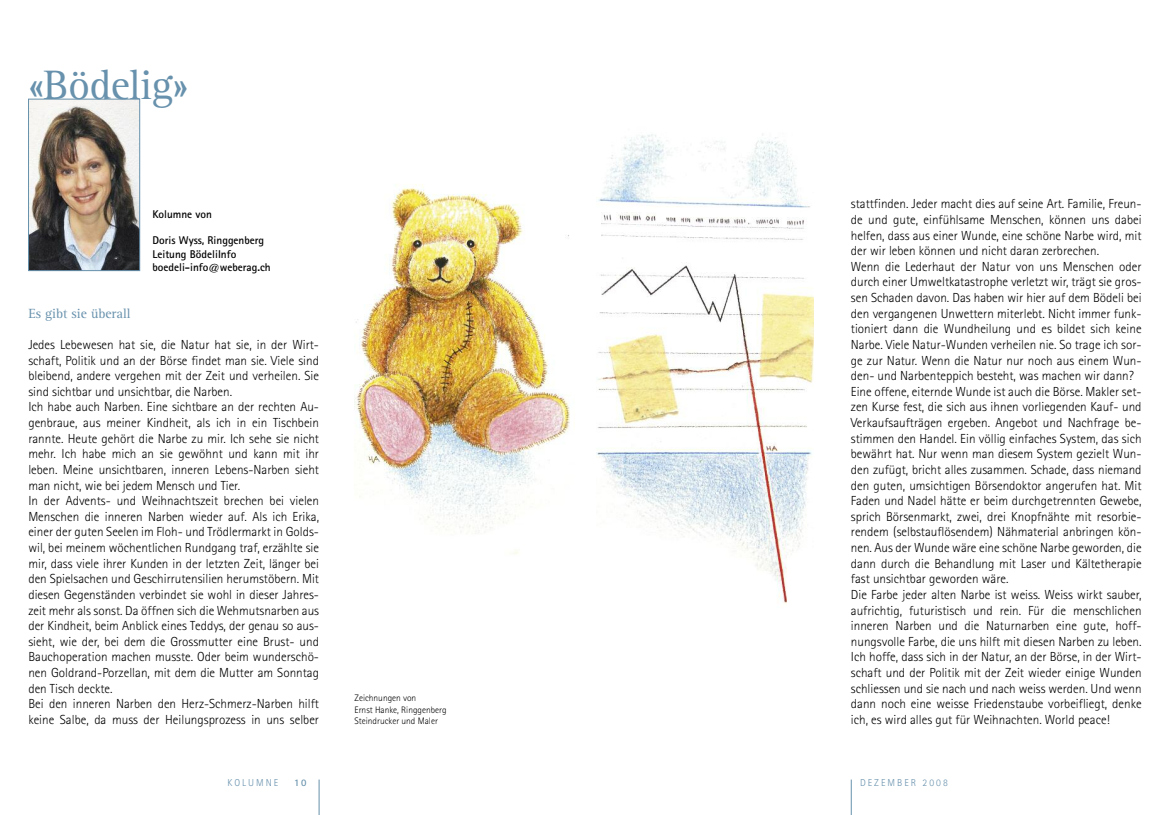
<style>
.page{position:relative;width:1170px;height:815px;background:#fff}
.page>*{position:absolute;margin:0;border:0;box-sizing:border-box;transform-origin:0 0}
.t1{font:42.5px "Rotis Serif";letter-spacing:-.015em;color:#6791ac}
.t2{font:13.75px "Rotis Serif";color:#6791ac}
.t3{font:300 13.12px/15.6px "Rotis Sans Serif";color:#000}
.t4{font:700 11.25px/13.1px "Rotis Sans Serif";color:#000}
.t5{font:300 10px "Rotis Sans Serif";letter-spacing:.2em;color:#6791ac}
.t6{font:700 10px "Rotis Sans Serif";color:#6791ac}
.t7{font:300 9.38px/11.2px "Rotis Sans Serif";color:#000}
</style>
<div class="page">
<img style="left:30px;top:101px;width:108px;height:168px">
<div style="left:28px;top:99px;width:112px;height:172px;border:1px solid #6791ac"></div>
<hr style="left:319px;top:780px;width:1px;height:35px;background:#6791ac">
<hr style="left:851px;top:780px;width:1px;height:35px;background:#6791ac">
<img style="left:596px;top:134px;width:217px;height:470px">
<img style="left:354px;top:184px;width:216px;height:370px">
<h1 class="t1" style="left:28px;top:71px;width:162px">«Bödelig»</h1>
<p class="t4" style="left:152px;top:209px;width:61px">Kolumne von</p>
<p class="t4" style="left:152px;top:235px;width:120px">Doris Wyss, Ringgenberg<br>Leitung BödeliInfo boedeli-info@weberag.ch</p>
<p class="t2" style="left:28px;top:308px;width:104px">Es gibt sie überall</p>
<p class="t3" style="left:28px;top:338px;width:292px">Jedes Lebewesen hat sie, die Natur hat sie, in der Wirt&shy;schaft, Politik und an der Börse findet man sie. Viele sind bleibend, andere vergehen mit der Zeit und verheilen. Sie sind sichtbar und unsichtbar, die Narben.<br>Ich habe auch Narben. Eine sichtbare an der rechten Au&shy;genbraue, aus meiner Kindheit, als ich in ein Tischbein rannte. Heute gehört die Narbe zu mir. Ich sehe sie nicht mehr. Ich habe mich an sie gewöhnt und kann mit ihr leben. Meine unsichtbaren, inneren Lebens-Narben sieht man nicht, wie bei jedem Mensch und Tier.<br>In der Advents- und Weihnachtszeit brechen bei vielen Menschen die inneren Narben wieder auf. Als ich Erika, einer der guten Seelen im Floh- und Trödlermarkt in Golds&shy;wil, bei meinem wöchentlichen Rundgang traf, erzählte sie mir, dass viele ihrer Kunden in der letzten Zeit, länger bei den Spielsachen und Geschirrutensilien herumstöbern. Mit diesen Gegenständen verbindet sie wohl in dieser Jahres&shy;zeit mehr als sonst. Da öffnen sich die Wehmutsnarben aus der Kindheit, beim Anblick eines Teddys, der genau so aus&shy;sieht, wie der, bei dem die Grossmutter eine Brust- und Bauchoperation machen musste. Oder beim wunderschö&shy;nen Goldrand-Porzellan, mit dem die Mutter am Sonntag den Tisch deckte.<br>Bei den inneren Narben den Herz-Schmerz-Narben hilft keine Salbe, da muss der Heilungsprozess in uns selber</p>
<p class="t5" style="left:227px;top:780px;width:52px">KOLUMNE</p>
<p class="t6" style="left:294px;top:780px;width:14px">10</p>
<p class="t7" style="left:354px;top:693px;width:93px">Zeichnungen von<br>Ernst Hanke, Ringgenberg<br>Steindrucker und Maler</p>
<p class="t3" style="left:850px;top:197px;width:292px">stattfinden. Jeder macht dies auf seine Art. Familie, Freun&shy;de und gute, einfühlsame Menschen, können uns dabei helfen, dass aus einer Wunde, eine schöne Narbe wird, mit der wir leben können und nicht daran zerbrechen.<br>Wenn die Lederhaut der Natur von uns Menschen oder durch einer Umweltkatastrophe verletzt wir, trägt sie gros&shy;sen Schaden davon. Das haben wir hier auf dem Bödeli bei den vergangenen Unwettern miterlebt. Nicht immer funk&shy;tioniert dann die Wundheilung und es bildet sich keine Narbe. Viele Natur-Wunden verheilen nie. So trage ich sor&shy;ge zur Natur. Wenn die Natur nur noch aus einem Wun&shy;den- und Narbenteppich besteht, was machen wir dann?<br>Eine offene, eiternde Wunde ist auch die Börse. Makler set&shy;zen Kurse fest, die sich aus ihnen vorliegenden Kauf- und Verkaufsaufträgen ergeben. Angebot und Nachfrage be&shy;stimmen den Handel. Ein völlig einfaches System, das sich bewährt hat. Nur wenn man diesem System gezielt Wun&shy;den zufügt, bricht alles zusammen. Schade, dass niemand den guten, umsichtigen Börsendoktor angerufen hat. Mit Faden und Nadel hätte er beim durchgetrennten Gewebe, sprich Börsenmarkt, zwei, drei Knopfnähte mit resorbie&shy;rendem (selbstauflösendem) Nähmaterial anbringen kön&shy;nen. Aus der Wunde wäre eine schöne Narbe geworden, die dann durch die Behandlung mit Laser und Kältetherapie fast unsichtbar geworden wäre.<br>Die Farbe jeder alten Narbe ist weiss. Weiss wirkt sauber, aufrichtig, futuristisch und rein. Für die menschlichen inneren Narben und die Naturnarben eine gute, hoff&shy;nungsvolle Farbe, die uns hilft mit diesen Narben zu leben.<br>Ich hoffe, dass sich in der Natur, an der Börse, in der Wirt&shy;schaft und der Politik mit der Zeit wieder einige Wunden schliessen und sie nach und nach weiss werden. Und wenn dann noch eine weisse Friedenstaube vorbeifliegt, denke ich, es wird alles gut für Weihnachten. World peace!</p>
<p class="t5" style="left:860px;top:780px;width:89px">DEZEMBER 2008</p>
</div>
